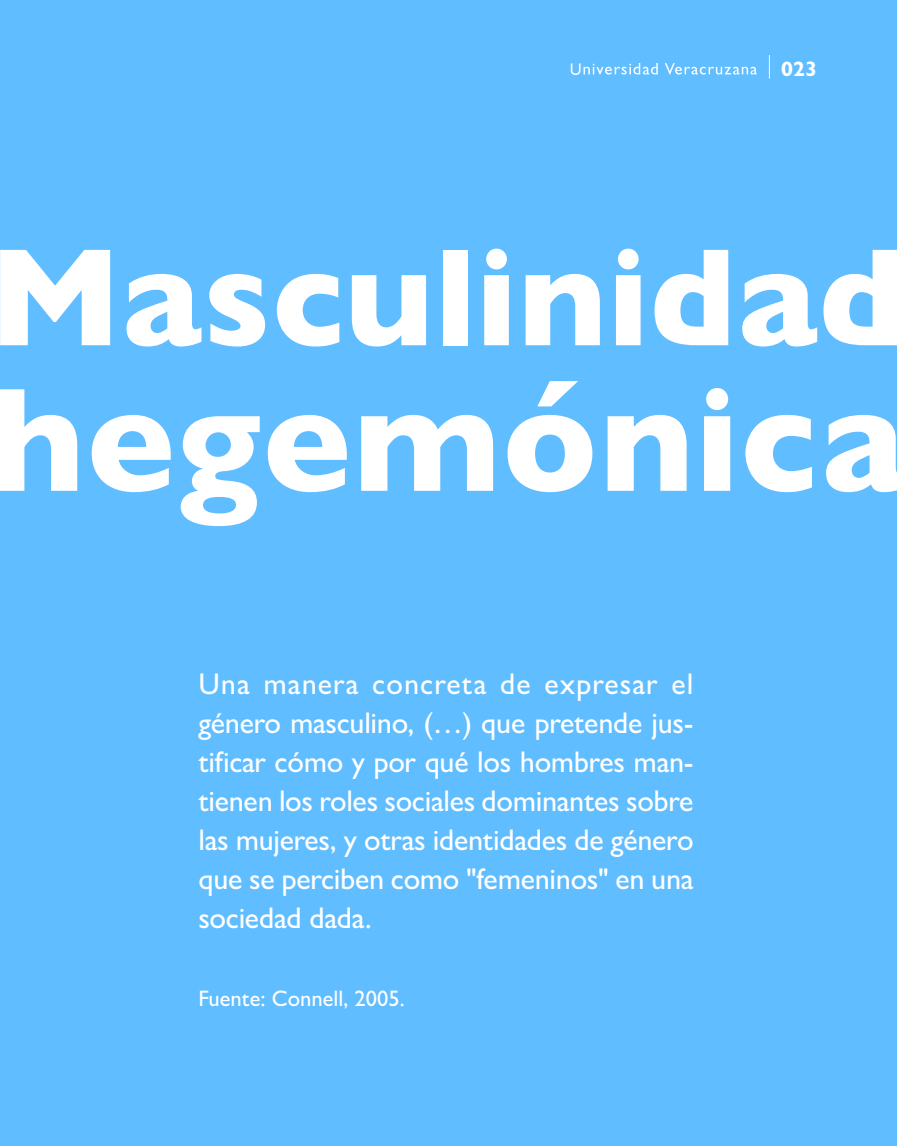
<style>
.page{position:relative;width:897px;height:1146px;background:#fff}
.page>*{position:absolute;margin:0;border:0;box-sizing:border-box;transform-origin:0 0}
.t1{font:800 148.8px "Gill Sans Nova";letter-spacing:.01em;color:#fff}
.t2{font:800 139.8px "Gill Sans Nova";letter-spacing:.01em;color:#fff}
.t3{font:500 30px/39px "Gill Sans Nova";letter-spacing:-.01em;color:#fff;text-align:justify}
.t4{font:500 22.5px "Gill Sans Nova";color:#fff}
.t5{font:700 21px "Gill Sans Nova";color:#fff}
</style>
<div class="page">
<div style="left:0;top:0;width:897px;height:1145px;background:#60bdff"></div>
<svg style="left:769px;top:55px;width:1px;height:23px"></svg>
<svg style="left:571px;top:63px;width:87px;height:12px"></svg>
<svg style="left:665px;top:63px;width:92px;height:12px"></svg>
<p class="t5" style="left:781px;top:56px;width:37px">023</p>
<p class="t2" style="left:-10px;top:210px;width:916px">Masculinidad</p>
<p class="t1" style="left:-10px;top:347px;width:917px">hegemónica</p>
<p class="t3" style="left:198px;top:664px;width:497px">Una manera concreta de expresar el género masculino, (…) que pretende jus&shy;tificar cómo y por qué los hombres man&shy;tienen los roles sociales dominantes sobre las mujeres, y otras identidades de género que se perciben como "femeninos" en una sociedad dada.</p>
<p class="t4" style="left:198px;top:984px;width:208px">Fuente: Connell, 2005.</p>
</div>
